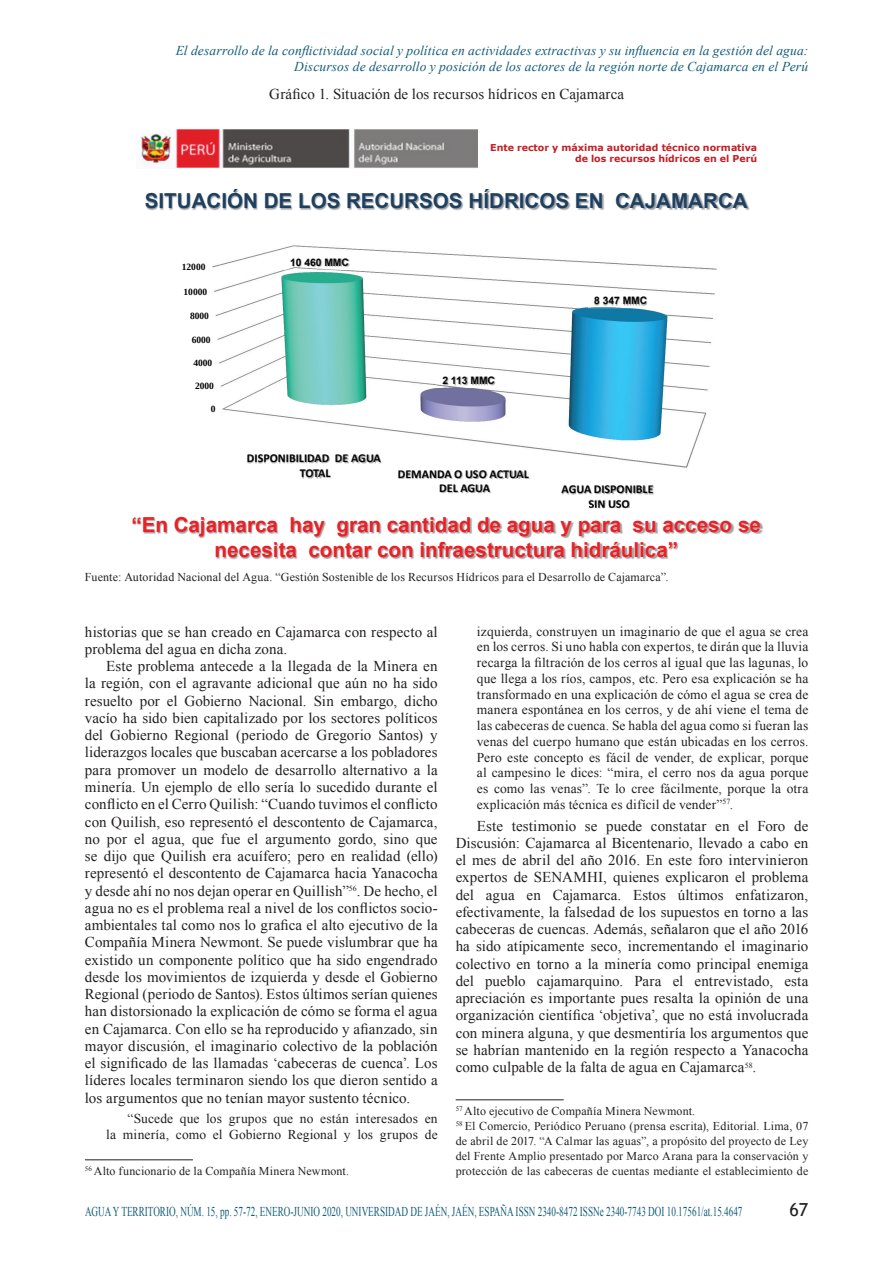
<style>
.page{position:relative;width:893px;height:1263px;background:#fff}
.page>*{position:absolute;margin:0;border:0;box-sizing:border-box;transform-origin:0 0}
.t1{font:700 20.7px "Arial";color:#ee1f23}
.t2{font:700 20.55px "Arial";color:#ee1f23}
.t3{font:700 20.55px "Arial";color:#1e4060}
.t4{font:18px "Trebuchet MS";color:#231f20}
.t5{font:15px/17.2px "Times New Roman";letter-spacing:.005em;color:#231f20;text-align:justify}
.t6{font:13.5px/15.8px "Times New Roman";letter-spacing:.01em;color:#231f20;text-align:right}
.t7{font:italic 13.5px/15.8px "Times New Roman";letter-spacing:.01em;color:#125c77;text-align:right}
.t8{font:13.5px "Times New Roman";color:#125c77;scale:.68 1}
.t9{font:700 12.15px "Calibri";letter-spacing:-.005em;color:#040503}
.t10{font:12px/15px "Times New Roman";letter-spacing:.015em;color:#231f20}
.t11{font:700 12px/14.4px "Calibri";color:#040503;text-align:center}
.t12{font:700 10.35px "Arial";letter-spacing:-.005em;color:#040503}
.t13{font:700 9.45px/11.4px "Verdana";color:#c02025;text-align:right}
.t14{font:700 9.45px "Liberation Serif";color:#040503}
</style>
<div class="page">
<hr style="left:85px;top:1159px;width:108px;height:1px;background:#231f20">
<hr style="left:456px;top:1099px;width:108px;height:1px;background:#231f20">
<img style="left:140px;top:129px;width:338px;height:39px">
<img style="left:212px;top:245px;width:505px;height:223px">
<img style="left:284px;top:255px;width:59px;height:14px">
<img style="left:343px;top:255px;width:12px;height:14px">
<img style="left:436px;top:373px;width:53px;height:15px">
<img style="left:489px;top:373px;width:12px;height:15px">
<img style="left:588px;top:293px;width:53px;height:15px">
<img style="left:641px;top:293px;width:12px;height:15px">
<img style="left:145px;top:190px;width:589px;height:21px">
<img style="left:735px;top:194px;width:15px;height:16px">
<img style="left:239px;top:447px;width:137px;height:20px">
<img style="left:393px;top:447px;width:2px;height:15px">
<img style="left:376px;top:447px;width:17px;height:20px">
<img style="left:292px;top:461px;width:31px;height:18px">
<img style="left:340px;top:461px;width:2px;height:6px">
<img style="left:323px;top:461px;width:17px;height:18px">
<img style="left:390px;top:462px;width:153px;height:17px">
<svg style="left:390px;top:462px;width:5px;height:5px"></svg>
<img style="left:524px;top:462px;width:17px;height:17px">
<img style="left:440px;top:485px;width:43px;height:9px">
<img style="left:432px;top:477px;width:51px;height:2px">
<svg style="left:483px;top:477px;width:19px;height:17px"></svg>
<img style="left:562px;top:486px;width:87px;height:9px">
<img style="left:649px;top:486px;width:5px;height:9px">
<img style="left:581px;top:492px;width:41px;height:8px">
<img style="left:622px;top:492px;width:17px;height:14px">
<img style="left:133px;top:517px;width:630px;height:22px">
<img style="left:588px;top:506px;width:42px;height:3px">
<svg style="left:589px;top:500px;width:40px;height:8px"></svg>
<img style="left:202px;top:530px;width:497px;height:30px">
<img style="left:666px;top:530px;width:27px;height:9px">
<p class="t7" style="left:176px;top:42px;width:634px">El desarrollo de la conflictividad social y política en actividades extractivas y su influencia en la gestión del agua:<br>Discursos de desarrollo y posición de los actores de la región norte de Cajamarca en el Perú</p>
<p class="t5" style="left:269px;top:85px;width:356px">Gráfico 1. Situación de los recursos hídricos en Cajamarca</p>
<p class="t13" style="left:490px;top:141px;width:269px">Ente rector y máxima autoridad técnico normativa de los recursos hídricos en el Perú</p>
<h2 class="t3" style="left:145px;top:187px;width:604px">SITUACIÓN DE LOS RECURSOS HÍDRICOS EN CAJAMARCA</h2>
<p class="t14" style="left:182px;top:261px;width:25px">12000</p>
<p class="t14" style="left:184px;top:285px;width:25px">10000</p>
<p class="t14" style="left:190px;top:309px;width:20px">8000</p>
<p class="t14" style="left:192px;top:333px;width:20px">6000</p>
<p class="t14" style="left:193px;top:357px;width:20px">4000</p>
<p class="t14" style="left:195px;top:380px;width:20px">2000</p>
<p class="t14" style="left:211px;top:403px;width:6px">0</p>
<p class="t12" style="left:290px;top:255px;width:60px">10 460 MMC</p>
<p class="t12" style="left:442px;top:374px;width:54px">2 113 MMC</p>
<p class="t12" style="left:594px;top:294px;width:55px">8 347 MMC</p>
<p class="t11" style="left:247px;top:451px;width:135px">DISPONIBILIDAD DE AGUA<br>TOTAL</p>
<p class="t11" style="left:398px;top:466px;width:133px">DEMANDA O USO ACTUAL<br>DEL AGUA</p>
<p class="t11" style="left:562px;top:481px;width:93px">AGUA DISPONIBLE</p>
<p class="t9" style="left:589px;top:496px;width:43px">SIN USO</p>
<h1 class="t1" style="left:132px;top:511px;width:631px">“En Cajamarca hay gran cantidad de agua y para su acceso se</h1>
<h2 class="t2" style="left:215px;top:536px;width:465px">necesita contar con infraestructura hidráulica”</h2>
<p class="t10" style="left:85px;top:569px;width:585px">Fuente: Autoridad Nacional del Agua. “Gestión Sostenible de los Recursos Hídricos para el Desarrollo de Cajamarca”.</p>
<p class="t5" style="left:85px;top:623px;width:354px">historias que se han creado en Cajamarca con respecto al problema del agua en dicha zona.</p>
<p class="t5" style="left:85px;top:657px;width:354px;text-indent:21px">Este problema antecede a la llegada de la Minera en la región, con el agravante adicional que aún no ha sido resuelto por el Gobierno Nacional. Sin embargo, dicho vacío ha sido bien capitalizado por los sectores políticos del Gobierno Regional (periodo de Gregorio Santos) y liderazgos locales que buscaban acercarse a los pobladores para promover un modelo de desarrollo alternativo a la minería. Un ejemplo de ello sería lo sucedido durante el conflicto en el Cerro Quilish: “Cuando tuvimos el conflicto con Quilish, eso representó el descontento de Cajamarca, no por el agua, que fue el argumento gordo, sino que se dijo que Quilish era acuífero; pero en realidad (ello) representó el descontento de Cajamarca hacia Yanacocha y desde ahí no nos dejan operar en Quillish”<sup>56</sup>. De hecho, el agua no es el problema real a nivel de los conflictos socio&shy;ambientales tal como nos lo grafica el alto ejecutivo de la Compañía Minera Newmont. Se puede vislumbrar que ha existido un componente político que ha sido engendrado desde los movimientos de izquierda y desde el Gobierno Regional (periodo de Santos). Estos últimos serían quienes han distorsionado la explicación de cómo se forma el agua en Cajamarca. Con ello se ha reproducido y afianzado, sin mayor discusión, el imaginario colectivo de la población el significado de las llamadas ‘cabeceras de cuenca’. Los líderes locales terminaron siendo los que dieron sentido a los argumentos que no tenían mayor sustento técnico.</p>
<p class="t6" style="left:106px;top:1110px;width:333px">“Sucede que los grupos que no están interesados en<br>la minería, como el Gobierno Regional y los grupos de</p>
<p class="t10" style="left:85px;top:1163px;width:266px"><sup>56</sup> Alto funcionario de la Compañía Minera Newmont.</p>
<p class="t6" style="left:477px;top:623px;width:333px;text-align:justify">izquierda, construyen un imaginario de que el agua se crea en los cerros. Si uno habla con expertos, te dirán que la lluvia recarga la filtración de los cerros al igual que las lagunas, lo que llega a los ríos, campos, etc. Pero esa explicación se ha transformado en una explicación de cómo el agua se crea de manera espontánea en los cerros, y de ahí viene el tema de las cabeceras de cuenca. Se habla del agua como si fueran las venas del cuerpo humano que están ubicadas en los cerros.<br>Pero este concepto es fácil de vender, de explicar, porque al campesino le dices: “mira, el cerro nos da agua porque es como las venas”. Te lo cree fácilmente, porque la otra explicación más técnica es difícil de vender” <sup>57</sup>.</p>
<p class="t5" style="left:456px;top:817px;width:354px;text-indent:21px">Este testimonio se puede constatar en el Foro de Discusión: Cajamarca al Bicentenario, llevado a cabo en el mes de abril del año 2016. En este foro intervinieron expertos de SENAMHI, quienes explicaron el problema del agua en Cajamarca. Estos últimos enfatizaron, efectivamente, la falsedad de los supuestos en torno a las cabeceras de cuencas. Además, señalaron que el año 2016 ha sido atípicamente seco, incrementando el imaginario colectivo en torno a la minería como principal enemiga del pueblo cajamarquino. Para el entrevistado, esta apreciación es importante pues resalta la opinión de una organización científica ‘objetiva’, que no está involucrada con minera alguna, y que desmentiría los argumentos que se habrían mantenido en la región respecto a Yanacocha como culpable de la falta de agua en Cajamarca<sup>58</sup>.</p>
<p class="t10" style="left:456px;top:1103px;width:354px"><sup>57</sup> Alto ejecutivo de Compañía Minera Newmont.<br><sup>58</sup> El Comercio, Periódico Peruano (prensa escrita), Editorial. Lima, 07 de abril de 2017. “A Calmar las aguas”, a propósito del proyecto de Ley del Frente Amplio presentado por Marco Arana para la conservación y protección de las cabeceras de cuentas mediante el establecimiento de</p>
<p class="t8" style="left:85px;top:1202px;width:968px">AGUA Y TERRITORIO, NÚM. 15, pp. 57-72, ENERO-JUNIO 2020, UNIVERSIDAD DE JAÉN, JAÉN, ESPAÑA ISSN 2340-8472 ISSNe 2340-7743 DOI 10.17561/at.15.4647</p>
<p class="t4" style="left:790px;top:1199px;width:20px">67</p>
</div>
